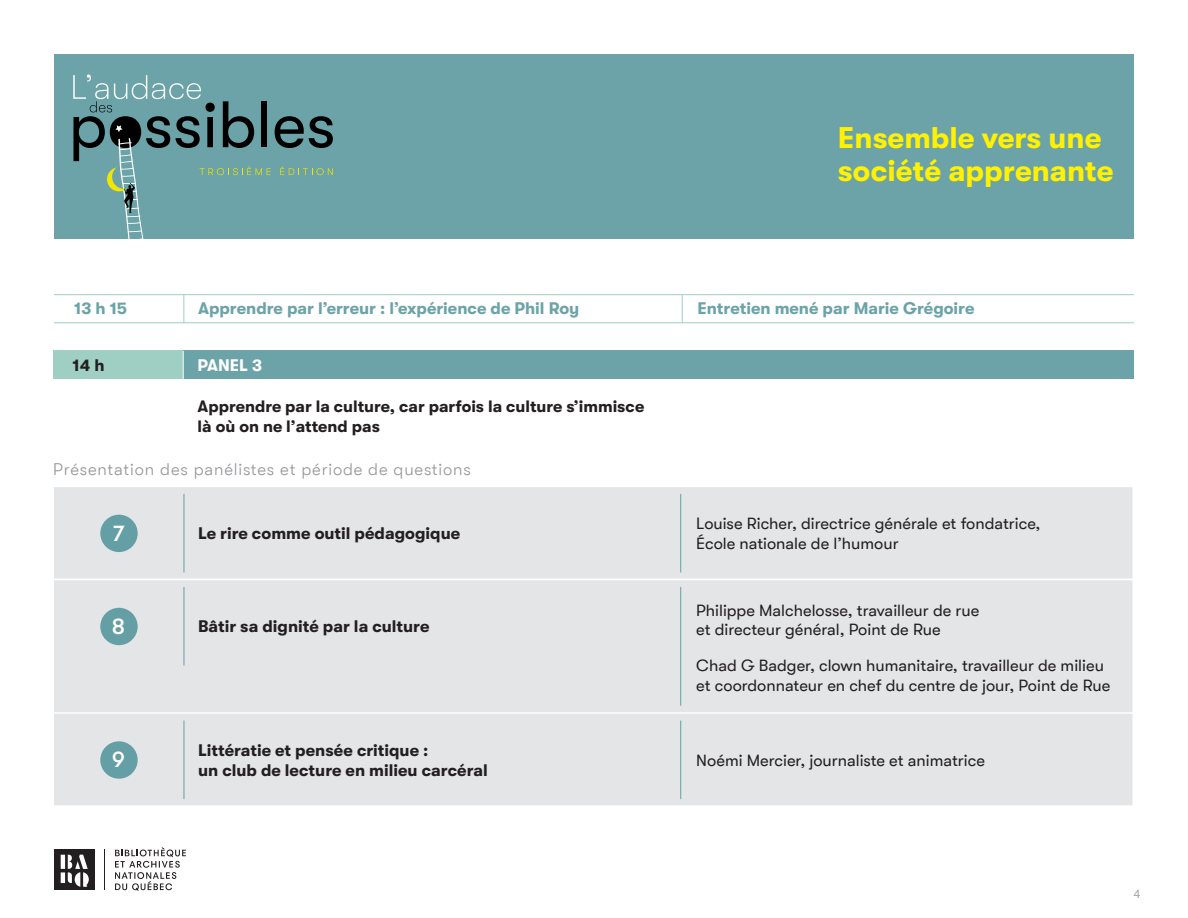
<style>
.page{position:relative;width:1188px;height:918px;background:#fff}
.page>*{position:absolute;margin:0;border:0;box-sizing:border-box;transform-origin:0 0}
.paragraph{font:700 29.85px/32.8px "GT Walsheim B An Q";color:#fff101}
.t1{font:500 22.5px "GT Walsheim B An Q";color:#fff}
.Default{font:700 16.8px/20.1px "GT Walsheim B An Q";color:#231f20}
.Default-2{font:700 16.8px "GT Walsheim B An Q";color:#6ba3a8}
.t2{font:300 16.8px "GT Walsheim B An Q";letter-spacing:.05em;color:#939598}
.Default-3{font:700 16.8px "GT Walsheim B An Q";color:#fff}
.paragraph-2{font:16.5px/19.8px "GT Walsheim B An Q";color:#231f20}
.paragraph-3{font:700 16.5px/19.8px "GT Walsheim B An Q";color:#231f20}
.Default-4{font:300 12px "GT Walsheim B An Q";color:#939598}
</style>
<div class="page">
<div style="left:53px;top:351px;width:1080px;height:28px;background:#9ecfc2"></div>
<div style="left:183px;top:351px;width:950px;height:28px;background:#6ba3a8"></div>
<svg style="left:183px;top:351px;width:1px;height:28px"></svg>
<div style="left:52px;top:486px;width:1082px;height:94px;background:#e4e5e7;border:2px solid #fff"></div>
<div style="left:100px;top:515px;width:38px;height:37px;background:#649fa6;border-radius:50%"></div>
<hr style="left:184px;top:494px;width:1px;height:78px;background:#649fa6">
<hr style="left:680px;top:494px;width:1px;height:78px;background:#649fa6">
<div style="left:52px;top:579px;width:1082px;height:137px;background:#e4e5e7;border:2px solid #fff"></div>
<div style="left:100px;top:608px;width:38px;height:37px;background:#649fa6;border-radius:50%"></div>
<hr style="left:184px;top:587px;width:1px;height:79px;background:#649fa6">
<hr style="left:680px;top:587px;width:1px;height:119px;background:#649fa6">
<div style="left:52px;top:712px;width:1082px;height:95px;background:#e4e5e7;border:2px solid #fff"></div>
<div style="left:100px;top:741px;width:38px;height:38px;background:#649fa6;border-radius:50%"></div>
<hr style="left:184px;top:720px;width:1px;height:79px;background:#649fa6">
<hr style="left:680px;top:720px;width:1px;height:79px;background:#649fa6">
<hr style="left:54px;top:294px;width:1080px;height:1px;background:#9ecfc2">
<hr style="left:54px;top:322px;width:1080px;height:1px;background:#9ecfc2">
<svg style="left:183px;top:295px;width:1px;height:27px"></svg>
<div style="left:54px;top:54px;width:1080px;height:185px;background:#6ba3a8"></div>
<svg style="left:73px;top:75px;width:260px;height:164px"></svg>
<hr style="left:104px;top:850px;width:1px;height:40px;background:#231f20">
<div style="left:54px;top:850px;width:41px;height:40px;background:#231f20"></div>
<svg style="left:61px;top:855px;width:28px;height:32px"></svg>
<svg style="left:115px;top:847px;width:71px;height:44px"></svg>
<svg style="left:682px;top:295px;width:1px;height:27px"></svg>
<p class="paragraph" style="left:838px;top:121px;width:277px">Ensemble vers une société apprenante</p>
<p class="Default-2" style="left:74px;top:298px;width:55px">13 h 15</p>
<p class="Default-2" style="left:198px;top:298px;width:383px">Apprendre par l’erreur : l’expérience de Phil Roy</p>
<p class="Default" style="left:73px;top:356px;width:34px">14 h</p>
<p class="Default-3" style="left:198px;top:356px;width:66px">PANEL 3</p>
<p class="paragraph-3" style="left:198px;top:396px;width:448px">Apprendre par la culture, car parfois la culture s’immisce là où on ne l’attend pas</p>
<p class="t2" style="left:53px;top:459px;width:419px">Présentation des panélistes et période de questions</p>
<p class="Default-2" style="left:698px;top:298px;width:278px">Entretien mené par Marie Grégoire</p>
<p class="t1" style="left:113px;top:520px;width:13px">7</p>
<p class="t1" style="left:112px;top:613px;width:15px">8</p>
<p class="Default" style="left:198px;top:524px;width:264px">Le rire comme outil pédagogique</p>
<p class="paragraph-2" style="left:696px;top:514px;width:346px">Louise Richer, directrice générale et fondatrice,<br>École nationale de l’humour</p>
<p class="Default" style="left:198px;top:617px;width:233px">Bâtir sa dignité par la culture</p>
<p class="paragraph-2" style="left:696px;top:600px;width:285px">Philippe Malchelosse, travailleur de rue et directeur général, Point de Rue</p>
<p class="paragraph-2" style="left:696px;top:656px;width:416px">Chad G Badger, clown humanitaire, travailleur de milieu et coordonnateur en chef du centre de jour, Point de Rue</p>
<p class="Default" style="left:198px;top:740px;width:291px">Littératie et pensée critique :<br>un club de lecture en milieu carcéral</p>
<p class="t1" style="left:112px;top:747px;width:14px">9</p>
<p class="paragraph-2" style="left:696px;top:751px;width:290px">Noémi Mercier, journaliste et animatrice</p>
<p class="Default-4" style="left:1134px;top:887px;width:8px">4</p>
</div>
